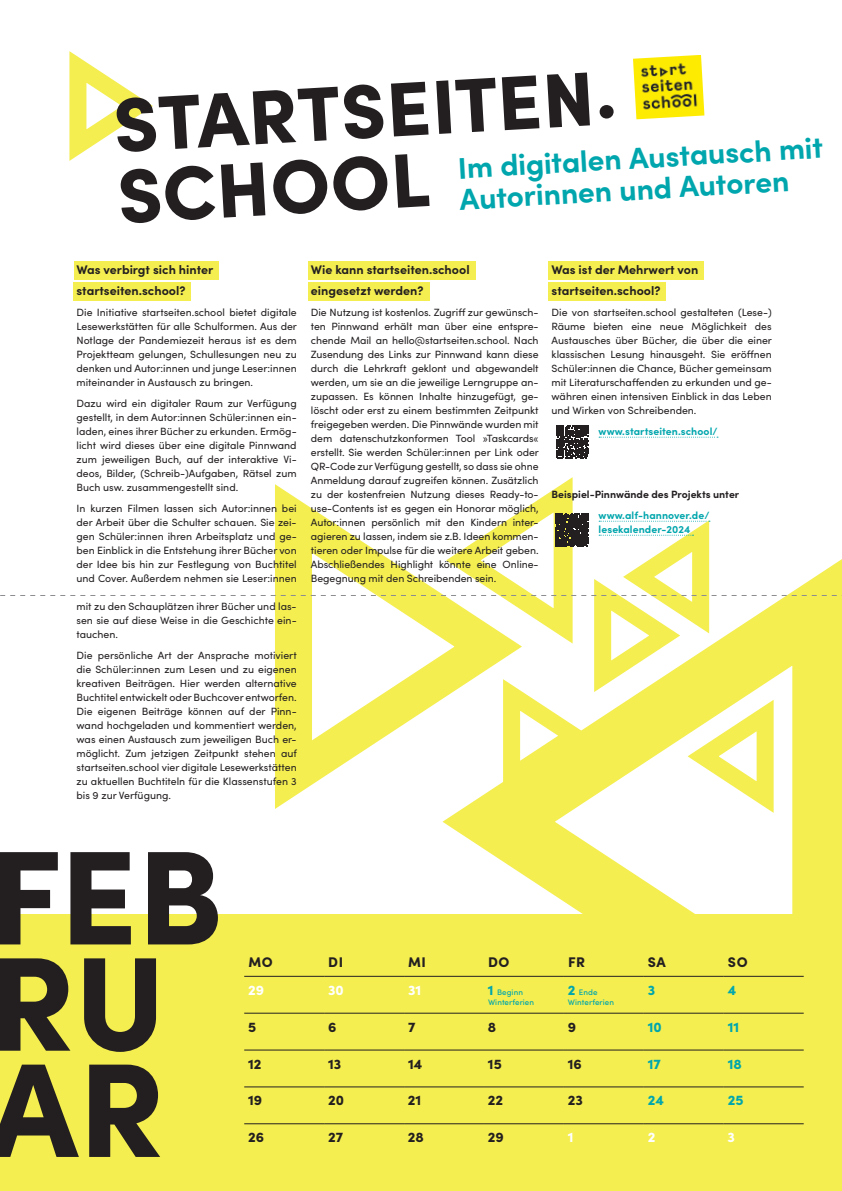
<style>
.page{position:relative;width:842px;height:1191px;background:#fff}
.page>*{position:absolute;margin:0;border:0;box-sizing:border-box;transform-origin:0 0}
.t1{font:900 133.9px/106.2px "Sofia Pro";color:#231f20}
.t2{font:900 76.8px/71.9px "Sofia Pro";color:#231f20}
.t3{font:700 30px/31.2px "Sofia Pro";color:#00a6ad}
.t4{font:900 14px "Sofia Pro";color:#231f20}
.t5{font:900 14px "Sofia Pro";color:#00a6ad}
.t6{font:900 14px "Sofia Pro";color:#fff}
.t7{font:700 12.5px/21px "Sofia Pro";color:#231f20}
.t8{font:10.5px/14px "Sofia Pro";color:#231f20;text-align:justify}
.t9{font:700 10.5px/14px "Sofia Pro";letter-spacing:.005em;color:#00a6ad}
.t10{font:700 10.5px "Sofia Pro";color:#231f20}
.t11{font:500 8px/10px "Sofia Pro";letter-spacing:.01em;color:#00a6ad}
.s1{font-weight:900;font-size:14px}
</style>
<div class="page">
<div style="left:0;top:913px;width:490px;height:278px;background:#f4ee50"></div>
<svg style="left:69px;top:51px;width:84px;height:110px"></svg>
<svg style="left:452px;top:828px;width:390px;height:85px"></svg>
<div style="left:393px;top:913px;width:449px;height:278px;background:#f4ee50"></div>
<hr style="left:244px;top:976px;width:80px;height:1px;background:#231f20">
<hr style="left:324px;top:976px;width:80px;height:1px;background:#231f20">
<hr style="left:404px;top:976px;width:80px;height:1px;background:#231f20">
<hr style="left:484px;top:976px;width:80px;height:1px;background:#231f20">
<hr style="left:564px;top:976px;width:80px;height:1px;background:#231f20">
<hr style="left:644px;top:976px;width:80px;height:1px;background:#231f20">
<hr style="left:724px;top:976px;width:80px;height:1px;background:#231f20">
<hr style="left:244px;top:1013px;width:80px;height:1px;background:#231f20">
<hr style="left:324px;top:1013px;width:80px;height:1px;background:#231f20">
<hr style="left:404px;top:1013px;width:80px;height:1px;background:#231f20">
<hr style="left:484px;top:1013px;width:80px;height:1px;background:#231f20">
<hr style="left:564px;top:1013px;width:80px;height:1px;background:#231f20">
<hr style="left:644px;top:1013px;width:80px;height:1px;background:#231f20">
<hr style="left:724px;top:1013px;width:80px;height:1px;background:#231f20">
<hr style="left:244px;top:1049px;width:80px;height:1px;background:#231f20">
<hr style="left:324px;top:1049px;width:80px;height:1px;background:#231f20">
<hr style="left:404px;top:1049px;width:80px;height:1px;background:#231f20">
<hr style="left:484px;top:1049px;width:80px;height:1px;background:#231f20">
<hr style="left:564px;top:1049px;width:80px;height:1px;background:#231f20">
<hr style="left:644px;top:1049px;width:80px;height:1px;background:#231f20">
<hr style="left:724px;top:1049px;width:80px;height:1px;background:#231f20">
<hr style="left:244px;top:1086px;width:80px;height:1px;background:#231f20">
<hr style="left:324px;top:1086px;width:80px;height:1px;background:#231f20">
<hr style="left:404px;top:1086px;width:80px;height:1px;background:#231f20">
<hr style="left:484px;top:1086px;width:80px;height:1px;background:#231f20">
<hr style="left:564px;top:1086px;width:80px;height:1px;background:#231f20">
<hr style="left:644px;top:1086px;width:80px;height:1px;background:#231f20">
<hr style="left:724px;top:1086px;width:80px;height:1px;background:#231f20">
<hr style="left:244px;top:1123px;width:80px;height:1px;background:#231f20">
<hr style="left:324px;top:1123px;width:80px;height:1px;background:#231f20">
<hr style="left:404px;top:1123px;width:80px;height:1px;background:#231f20">
<hr style="left:484px;top:1123px;width:80px;height:1px;background:#231f20">
<hr style="left:564px;top:1123px;width:80px;height:1px;background:#231f20">
<hr style="left:644px;top:1123px;width:80px;height:1px;background:#231f20">
<hr style="left:724px;top:1123px;width:80px;height:1px;background:#231f20">
<div style="left:74px;top:261px;width:145px;height:19px;background:#f4ee50"></div>
<div style="left:74px;top:282px;width:117px;height:19px;background:#f4ee50"></div>
<div style="left:308px;top:261px;width:167px;height:19px;background:#f4ee50"></div>
<div style="left:308px;top:282px;width:121px;height:19px;background:#f4ee50"></div>
<div style="left:549px;top:261px;width:155px;height:19px;background:#f4ee50"></div>
<div style="left:549px;top:282px;width:117px;height:19px;background:#f4ee50"></div>
<img style="left:633px;top:55px;width:71px;height:64px">
<svg style="left:0;top:425px;width:842px;height:403px"></svg>
<h2 class="t2" style="left:111px;top:81px;width:506px;rotate:-3deg">STARTSEITEN.<br>SCHOOL</h2>
<h3 class="t3" style="left:457px;top:149px;width:367px;rotate:-3deg">Im digitalen Austausch mit<br>Autorinnen und Autoren</h3>
<p class="t7" style="left:77px;top:258px;width:138px">Was verbirgt sich hinter startseiten.school?</p>
<p class="t8" style="left:77px;top:305px;width:222px">Die Initiative startseiten.school bietet digitale Lesewerkstätten für alle Schulformen. Aus der Notlage der Pandemiezeit heraus ist es dem Projektteam gelungen, Schullesungen neu zu denken und Autor:innen und junge Leser:innen miteinander in Austausch zu bringen.</p>
<p class="t8" style="left:77px;top:396px;width:222px">Dazu wird ein digitaler Raum zur Verfügung gestellt, in dem Autor:innen Schüler:innen ein&shy;laden, eines ihrer Bücher zu erkunden. Ermög&shy;licht wird dieses über eine digitale Pinnwand zum jeweiligen Buch, auf der interaktive Vi&shy;deos, Bilder, (Schreib-)Aufgaben, Rätsel zum Buch usw. zusammengestellt sind.</p>
<p class="t8" style="left:77px;top:501px;width:222px">In kurzen Filmen lassen sich Autor:innen bei der Arbeit über die Schulter schauen. Sie zei&shy;gen Schüler:innen ihren Arbeitsplatz und ge&shy;ben Einblick in die Entstehung ihrer Bücher von der Idee bis hin zur Festlegung von Buchtitel und Cover. Außerdem nehmen sie Leser:innen</p>
<p class="t8" style="left:77px;top:599px;width:222px">mit zu den Schauplätzen ihrer Bücher und las&shy;sen sie auf diese Weise in die Geschichte ein&shy;tauchen.</p>
<p class="t8" style="left:77px;top:648px;width:222px">Die persönliche Art der Ansprache motiviert die Schüler:innen zum Lesen und zu eigenen kreativen Beiträgen. Hier werden alternative Buchtitel entwickelt oder Buchcover entworfen.<br>Die eigenen Beiträge können auf der Pinn&shy;wand hochgeladen und kommentiert werden, was einen Austausch zum jeweiligen Buch er&shy;möglicht. Zum jetzigen Zeitpunkt stehen auf startseiten.school vier digitale Lesewerkstätten zu aktuellen Buchtiteln für die Klassenstufen 3 bis 9 zur Verfügung.</p>
<p class="t7" style="left:311px;top:258px;width:160px">Wie kann startseiten.school eingesetzt werden?</p>
<p class="t8" style="left:311px;top:305px;width:230px">Die Nutzung ist kostenlos. Zugriff zur gewünsch&shy;ten Pinnwand erhält man über eine entspre&shy;chende Mail an hello@startseiten.school. Nach Zusendung des Links zur Pinnwand kann diese durch die Lehrkraft geklont und abgewandelt werden, um sie an die jeweilige Lerngruppe an&shy;zupassen. Es können Inhalte hinzugefügt, ge&shy;löscht oder erst zu einem bestimmten Zeitpunkt freigegeben werden. Die Pinnwände wurden mit dem datenschutzkonformen Tool »Taskcards« erstellt. Sie werden Schüler:innen per Link oder QR-Code zur Verfügung gestellt, so dass sie ohne Anmeldung darauf zugreifen können. Zusätzlich zu der kostenfreien Nutzung dieses Ready-to&shy;use-Contents ist es gegen ein Honorar möglich, Autor:innen persönlich mit den Kindern inter&shy;agieren zu lassen, indem sie z.B. Ideen kommen&shy;tieren oder Impulse für die weitere Arbeit geben.<br>Abschließendes Highlight könnte eine Online-Begegnung mit den Schreibenden sein.</p>
<p class="t7" style="left:551px;top:258px;width:148px">Was ist der Mehrwert von startseiten.school?</p>
<p class="t8" style="left:551px;top:305px;width:222px">Die von startseiten.school gestalteten (Lese-)<br>Räume bieten eine neue Möglichkeit des Austausches über Bücher, die über die einer klassischen Lesung hinausgeht. Sie eröffnen Schüler:innen die Chance, Bücher gemeinsam mit Literaturschaffenden zu erkunden und ge&shy;währen einen intensiven Einblick in das Leben und Wirken von Schreibenden.</p>
<p class="t9" style="left:599px;top:423px;width:120px">www.startseiten.school/</p>
<p class="t10" style="left:551px;top:486px;width:189px">Beispiel-Pinnwände des Projekts unter</p>
<p class="t9" style="left:599px;top:507px;width:112px">www.alf-hannover.de/ lesekalender-2024</p>
<h1 class="t1" style="left:-11px;top:832px;width:236px">FEB<br>RU<br>AR</h1>
<h3 class="t4" style="left:248px;top:951px;width:26px">MO</h3>
<h3 class="t4" style="left:328px;top:951px;width:16px">DI</h3>
<h3 class="t4" style="left:408px;top:951px;width:19px">MI</h3>
<h3 class="t4" style="left:488px;top:951px;width:23px">DO</h3>
<h3 class="t4" style="left:568px;top:951px;width:19px">FR</h3>
<h3 class="t4" style="left:648px;top:951px;width:19px">SA</h3>
<h3 class="t4" style="left:728px;top:951px;width:21px">SO</h3>
<h3 class="t6" style="left:248px;top:979px;width:18px">29</h3>
<h3 class="t6" style="left:328px;top:979px;width:17px">30</h3>
<h3 class="t6" style="left:408px;top:979px;width:15px">31</h3>
<p class="t11" style="left:488px;top:986px;width:48px"><span class="s1">1</span> Beginn<br>Winterferien</p>
<p class="t11" style="left:568px;top:986px;width:48px"><span class="s1">2</span> Ende<br>Winterferien</p>
<h3 class="t5" style="left:648px;top:979px;width:9px">3</h3>
<h3 class="t5" style="left:728px;top:979px;width:10px">4</h3>
<h3 class="t4" style="left:248px;top:1015px;width:10px">5</h3>
<h3 class="t4" style="left:328px;top:1015px;width:10px">6</h3>
<h3 class="t4" style="left:408px;top:1015px;width:9px">7</h3>
<h3 class="t4" style="left:488px;top:1015px;width:10px">8</h3>
<h3 class="t4" style="left:568px;top:1015px;width:10px">9</h3>
<h3 class="t5" style="left:648px;top:1015px;width:15px">10</h3>
<h3 class="t5" style="left:728px;top:1015px;width:13px">11</h3>
<h3 class="t4" style="left:248px;top:1052px;width:15px">12</h3>
<h3 class="t4" style="left:328px;top:1052px;width:15px">13</h3>
<h3 class="t4" style="left:408px;top:1052px;width:16px">14</h3>
<h3 class="t4" style="left:488px;top:1052px;width:15px">15</h3>
<h3 class="t4" style="left:568px;top:1052px;width:16px">16</h3>
<h3 class="t5" style="left:648px;top:1052px;width:15px">17</h3>
<h3 class="t5" style="left:728px;top:1052px;width:16px">18</h3>
<h3 class="t4" style="left:248px;top:1089px;width:16px">19</h3>
<h3 class="t4" style="left:328px;top:1089px;width:17px">20</h3>
<h3 class="t4" style="left:408px;top:1089px;width:15px">21</h3>
<h3 class="t4" style="left:488px;top:1089px;width:17px">22</h3>
<h3 class="t4" style="left:568px;top:1089px;width:17px">23</h3>
<h3 class="t5" style="left:648px;top:1089px;width:18px">24</h3>
<h3 class="t5" style="left:728px;top:1089px;width:17px">25</h3>
<h3 class="t4" style="left:248px;top:1126px;width:17px">26</h3>
<h3 class="t4" style="left:328px;top:1126px;width:17px">27</h3>
<h3 class="t4" style="left:408px;top:1126px;width:18px">28</h3>
<h3 class="t4" style="left:488px;top:1126px;width:18px">29</h3>
<h3 class="t6" style="left:568px;top:1126px;width:7px">1</h3>
<h3 class="t6" style="left:648px;top:1126px;width:9px">2</h3>
<h3 class="t6" style="left:728px;top:1126px;width:9px">3</h3>
</div>
